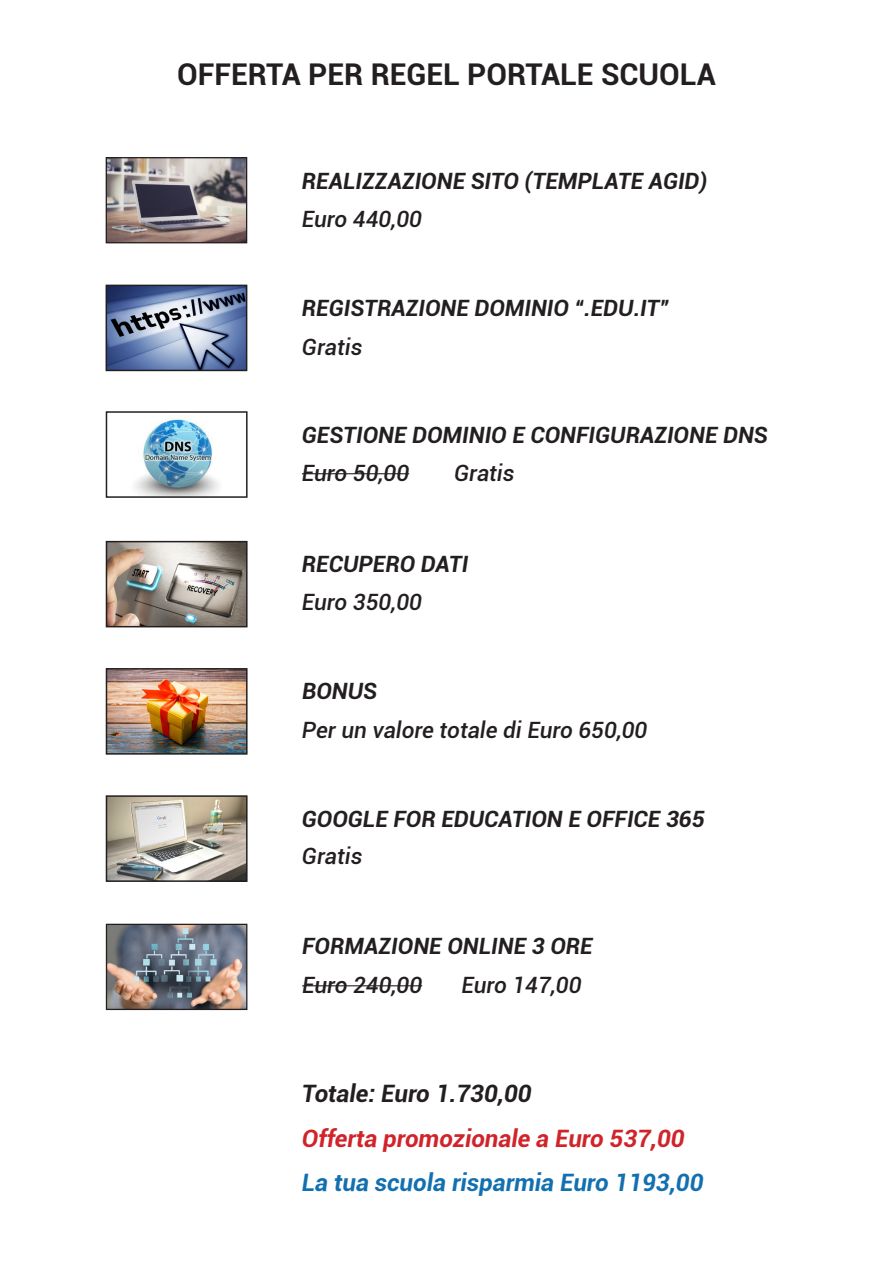
<style>
.page{position:relative;width:893px;height:1263px;background:#fff}
.page>*{position:absolute;margin:0;border:0;box-sizing:border-box;transform-origin:0 0}
.t1{font:700 30px "Roboto";color:#231f20}
.t2{font:italic 700 24px "Roboto";color:#1270b0}
.t3{font:italic 700 24px "Roboto";color:#d1232a}
.t4{font:italic 700 24px "Roboto";color:#231f20}
.t5{font:italic 700 22.5px "Roboto";color:#231f20}
.t6{font:italic 500 22.5px "Roboto";color:#231f20}
</style>
<div class="page">
<hr style="left:302px;top:985px;width:120px;height:1px;background:#231f20">
<img style="left:109px;top:798px;width:136px;height:81px">
<div style="left:106px;top:795px;width:142px;height:87px;border:2px solid #231f20"></div>
<img style="left:109px;top:544px;width:136px;height:80px">
<div style="left:106px;top:541px;width:142px;height:86px;border:2px solid #231f20"></div>
<img style="left:109px;top:671px;width:136px;height:81px">
<div style="left:106px;top:668px;width:142px;height:87px;border:2px solid #231f20"></div>
<img style="left:108px;top:926px;width:137px;height:82px">
<div style="left:106px;top:924px;width:141px;height:86px;border:1px solid #231f20"></div>
<img style="left:109px;top:288px;width:135px;height:80px">
<div style="left:106px;top:285px;width:141px;height:86px;border:2px solid #231f20"></div>
<hr style="left:302px;top:473px;width:107px;height:1px;background:#231f20">
<img style="left:134px;top:418px;width:85px;height:77px">
<div style="left:106px;top:411px;width:142px;height:87px;border:2px solid #231f20"></div>
<img style="left:108px;top:159px;width:137px;height:82px">
<div style="left:106px;top:157px;width:141px;height:86px;border:1px solid #231f20"></div>
<p class="t1" style="left:177px;top:53px;width:540px">OFFERTA PER REGEL PORTALE SCUOLA</p>
<p class="t5" style="left:302px;top:166px;width:407px">REALIZZAZIONE SITO (TEMPLATE AGID)</p>
<p class="t6" style="left:302px;top:204px;width:122px">Euro 440,00</p>
<p class="t5" style="left:302px;top:293px;width:369px">REGISTRAZIONE DOMINIO “.EDU.IT”</p>
<p class="t6" style="left:302px;top:331px;width:62px">Gratis</p>
<p class="t5" style="left:302px;top:419px;width:467px">GESTIONE DOMINIO E CONFIGURAZIONE DNS</p>
<p class="t6" style="left:302px;top:457px;width:109px">Euro 50,00</p>
<p class="t6" style="left:454px;top:457px;width:62px">Gratis</p>
<p class="t5" style="left:302px;top:548px;width:168px">RECUPERO DATI</p>
<p class="t6" style="left:302px;top:586px;width:122px">Euro 350,00</p>
<p class="t5" style="left:302px;top:675px;width:76px">BONUS</p>
<p class="t6" style="left:302px;top:714px;width:347px">Per un valore totale di Euro 650,00</p>
<p class="t5" style="left:302px;top:803px;width:404px">GOOGLE FOR EDUCATION E OFFICE 365</p>
<p class="t6" style="left:302px;top:840px;width:62px">Gratis</p>
<p class="t5" style="left:302px;top:930px;width:292px">FORMAZIONE ONLINE 3 ORE</p>
<p class="t6" style="left:302px;top:969px;width:122px">Euro 240,00</p>
<p class="t6" style="left:461px;top:969px;width:122px">Euro 147,00</p>
<p class="t4" style="left:302px;top:1076px;width:231px">Totale: Euro 1.730,00</p>
<p class="t3" style="left:302px;top:1121px;width:384px">Offerta promozionale a Euro 537,00</p>
<p class="t2" style="left:302px;top:1166px;width:403px">La tua scuola risparmia Euro 1193,00</p>
</div>
